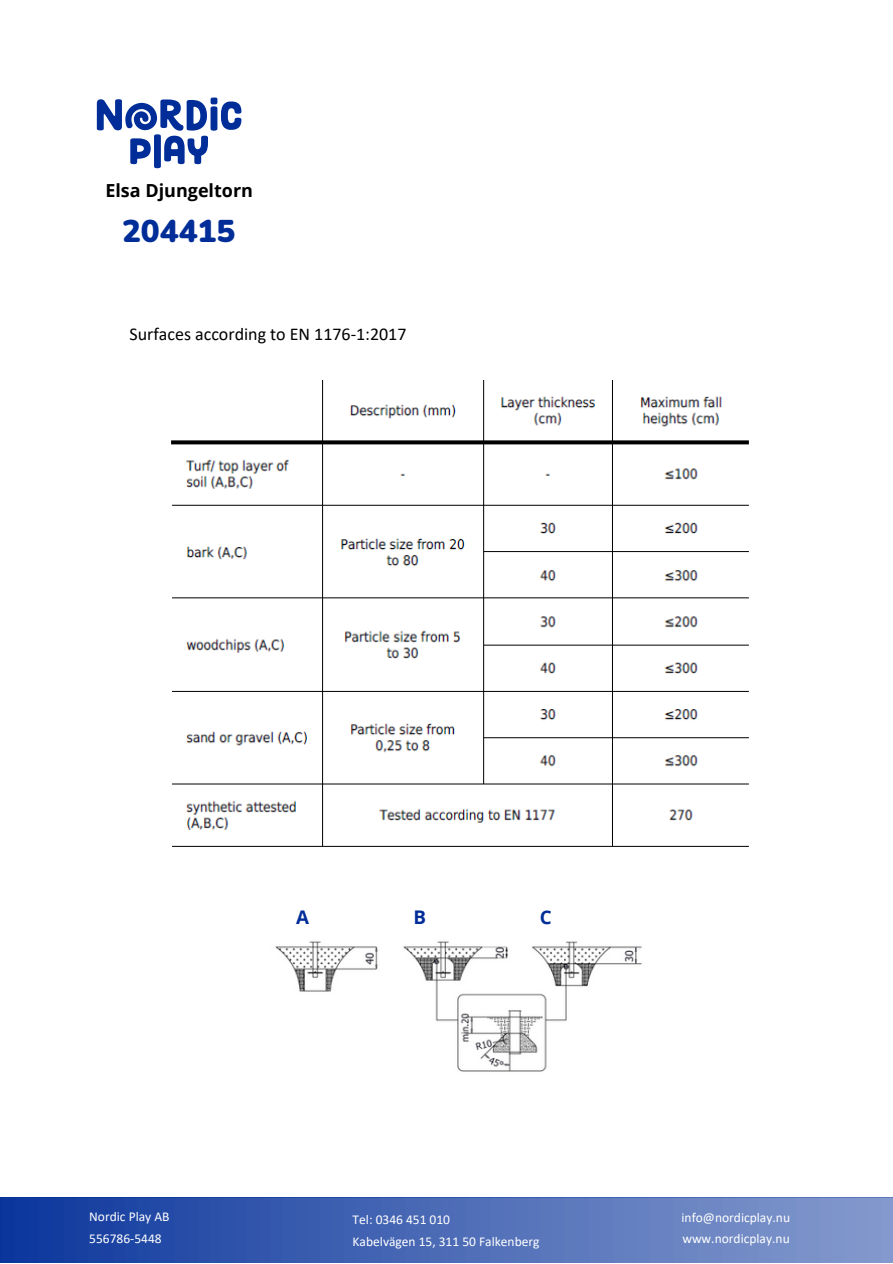
<style>
.page{position:relative;width:893px;height:1264px;background:#fff}
.page>*{position:absolute;margin:0;border:0;box-sizing:border-box;transform-origin:0 0}
.t1{font:900 31.5px "Nunito";color:#002d98}
.t2{font:700 18.75px "Open Sans";color:#002d98}
.t3{font:18px "Calibri";color:#000}
.t4{font:700 18px "Open Sans";color:#000}
.t5{font:13.5px "Calibri";color:#fff}
</style>
<div class="page">
<img style="left:275px;top:941px;width:367px;height:131px">
<div style="left:0;top:1197px;width:892px;height:65px;background:linear-gradient(to right,#0d389d,#879cce)"></div>
<svg style="left:97px;top:98px;width:144px;height:70px"></svg>
<img style="left:171px;top:380px;width:578px;height:467px">
<p class="t4" style="left:105px;top:178px;width:149px">Elsa Djungeltorn</p>
<p class="t1" style="left:122px;top:210px;width:115px">204415</p>
<p class="t3" style="left:129px;top:326px;width:278px">Surfaces according to EN 1176-1:2017</p>
<p class="t5" style="left:89px;top:1211px;width:82px">Nordic Play AB</p>
<p class="t5" style="left:89px;top:1232px;width:74px">556786-5448</p>
<p class="t2" style="left:296px;top:903px;width:14px">A</p>
<p class="t2" style="left:413px;top:903px;width:14px">B</p>
<p class="t2" style="left:539px;top:903px;width:13px">C</p>
<p class="t5" style="left:352px;top:1214px;width:99px">Tel: 0346 451 010</p>
<p class="t5" style="left:681px;top:1211px;width:110px">info@nordicplay.nu</p>
<p class="t5" style="left:352px;top:1235px;width:188px">Kabelvägen 15, 311 50 Falkenberg</p>
<p class="t5" style="left:682px;top:1232px;width:109px">www.nordicplay.nu</p>
</div>
